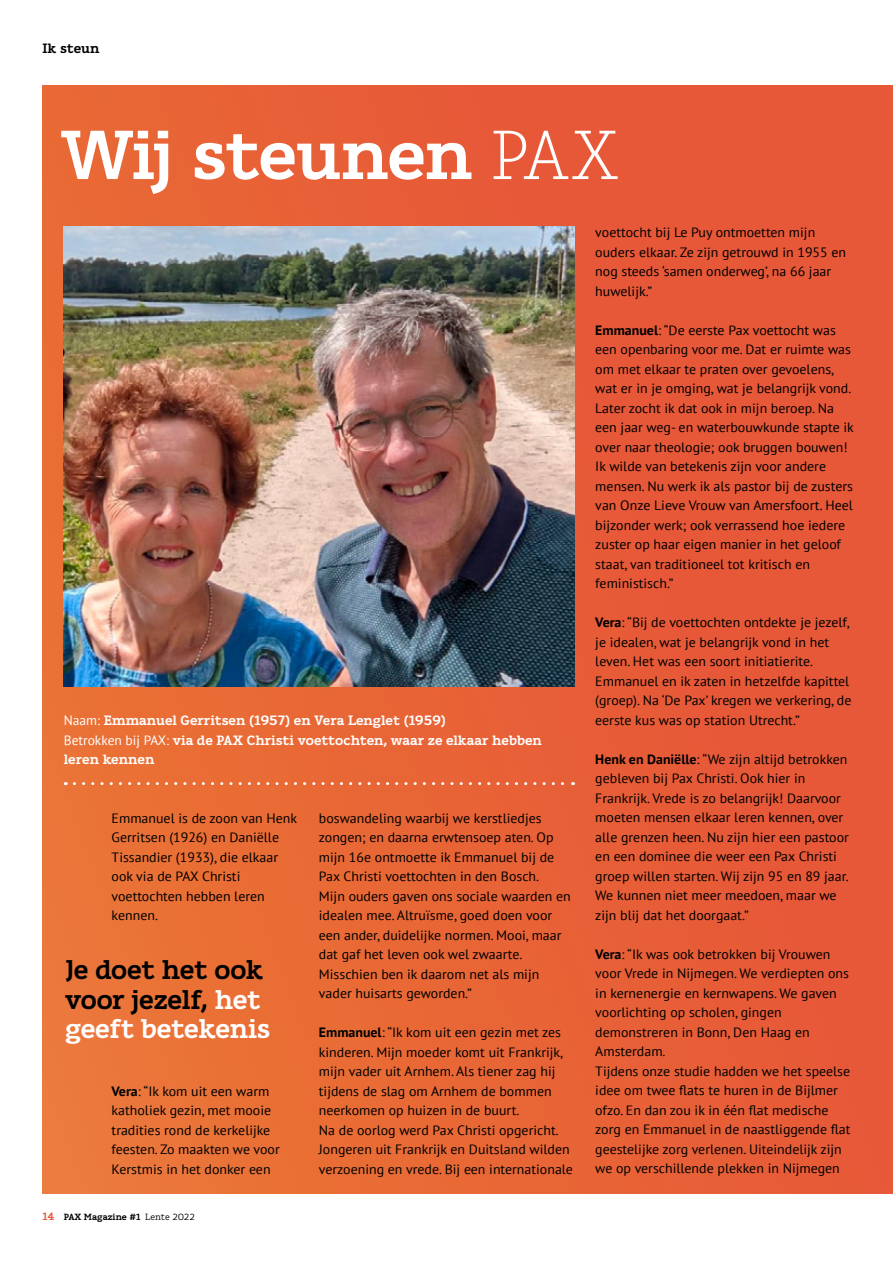
<style>
.page{position:relative;width:893px;height:1263px;background:#fff}
.page>*{position:absolute;margin:0;border:0;box-sizing:border-box;transform-origin:0 0}
.t1{font:700 69px "Karlo Serif";letter-spacing:-.02em;color:#fff}
.t2{font:700 27px/29.2px "Karlo Serif";letter-spacing:-.01em;color:#000}
.t3{font:13.5px/19.5px "PT Sans";color:#000}
.t4{font:700 13.5px/19.5px "Karlo Serif";color:#fff}
.t5{font:700 13.5px "Karlo Serif";color:#000}
.t6{font:700 9px "Karlo Serif";color:#000}
.s1{font-weight:300}
.s2{font-family:"PT Sans";font-weight:400}
.s3{color:#fff}
.s4{font-weight:700}
.s5{font-size:10.5px;color:#e75838}
.s6{font-weight:400}
</style>
<div class="page">
<div style="left:43px;top:85px;width:850px;height:1108px;background:linear-gradient(to right,#e97236,#e75437)"></div>
<svg style="left:74px;top:782px;width:500px;height:3px"></svg>
<img style="left:64px;top:226px;width:510px;height:460px">
<p class="t5" style="left:43px;top:40px;width:58px">Ik steun</p>
<h1 class="t1" style="left:61px;top:113px;width:559px">Wij steunen <span class="s1">PAX</span></h1>
<p class="t4" style="left:64px;top:711px;width:480px"><span class="s2">Naam:</span> Emmanuel Gerritsen (1957) en Vera Lenglet (1959)<br><span class="s2">Betrokken bij PAX:</span> via de PAX Christi voettochten, waar ze elkaar hebben leren kennen</p>
<p class="t3" style="left:112px;top:808px;width:187px">Emmanuel is de zoon van Henk<br>Gerritsen (1926) en Daniëlle<br>Tissandier (1933), die elkaar ook via de PAX Christi voettochten hebben leren kennen.</p>
<h2 class="t2" style="left:65px;top:955px;width:207px">Je doet het ook voor jezelf, <span class="s3">het geeft betekenis</span></h2>
<p class="t3" style="left:112px;top:1081px;width:170px"><span class="s4">Vera</span>: “Ik kom uit een warm katholiek gezin, met mooie tradities rond de kerkelijke feesten. Zo maakten we voor<br>Kerstmis in het donker een</p>
<p class="t6" style="left:43px;top:1212px;width:154px"><span class="s5">14</span> PAX Magazine #1 <span class="s6">Lente 2022</span></p>
<p class="t3" style="left:319px;top:808px;width:253px">boswandeling waarbij we kerstliedjes zongen; en daarna erwtensoep aten. Op mijn 16e ontmoette ik Emmanuel bij de Pax Christi voettochten in den Bosch.<br>Mijn ouders gaven ons sociale waarden en idealen mee. Altruïsme, goed doen voor een ander, duidelijke normen. Mooi, maar dat gaf het leven ook wel zwaarte.<br>Misschien ben ik daarom net als mijn vader huisarts geworden.”</p>
<p class="t3" style="left:319px;top:1022px;width:256px"><span class="s4">Emmanuel</span>: “Ik kom uit een gezin met zes kinderen. Mijn moeder komt uit Frankrijk, mijn vader uit Arnhem. Als tiener zag hij tijdens de slag om Arnhem de bommen neerkomen op huizen in de buurt.<br>Na de oorlog werd Pax Christi opgericht.<br>Jongeren uit Frankrijk en Duitsland wilden verzoening en vrede. Bij een internationale</p>
<p class="t3" style="left:595px;top:223px;width:252px">voettocht bij Le Puy ontmoetten mijn ouders elkaar. Ze zijn getrouwd in 1955 en nog steeds ‘samen onderweg’, na 66 jaar huwelijk.”</p>
<p class="t3" style="left:595px;top:320px;width:260px"><span class="s4">Emmanuel</span>: “De eerste Pax voettocht was een openbaring voor me. Dat er ruimte was om met elkaar te praten over gevoelens, wat er in je omging, wat je belangrijk vond.<br>Later zocht ik dat ook in mijn beroep. Na een jaar weg- en waterbouwkunde stapte ik over naar theologie; ook bruggen bouwen!<br>Ik wilde van betekenis zijn voor andere mensen. Nu werk ik als pastor bij de zusters van Onze Lieve Vrouw van Amersfoort. Heel bijzonder werk; ook verrassend hoe iedere zuster op haar eigen manier in het geloof staat, van traditioneel tot kritisch en feministisch.”</p>
<p class="t3" style="left:595px;top:613px;width:258px"><span class="s4">Vera</span>: “Bij de voettochten ontdekte je jezelf, je idealen, wat je belangrijk vond in het leven. Het was een soort initiatierite.<br>Emmanuel en ik zaten in hetzelfde kapittel (groep). Na ‘De Pax’ kregen we verkering, de eerste kus was op station Utrecht.”</p>
<p class="t3" style="left:595px;top:749px;width:255px"><span class="s4">Henk en Daniëlle</span>: “We zijn altijd betrokken gebleven bij Pax Christi. Ook hier in Frankrijk. Vrede is zo belangrijk! Daarvoor moeten mensen elkaar leren kennen, over alle grenzen heen. Nu zijn hier een pastoor en een dominee die weer een Pax Christi groep willen starten. Wij zijn 95 en 89 jaar.<br>We kunnen niet meer meedoen, maar we zijn blij dat het doorgaat.”</p>
<p class="t3" style="left:595px;top:944px;width:257px"><span class="s4">Vera</span>: “Ik was ook betrokken bij Vrouwen voor Vrede in Nijmegen. We verdiepten ons in kernenergie en kernwapens. We gaven voorlichting op scholen, gingen demonstreren in Bonn, Den Haag en Amsterdam.<br>Tijdens onze studie hadden we het speelse idee om twee flats te huren in de Bijlmer ofzo. En dan zou ik in één flat medische zorg en Emmanuel in de naastliggende flat geestelijke zorg verlenen. Uiteindelijk zijn we op verschillende plekken in Nijmegen</p>
</div>
